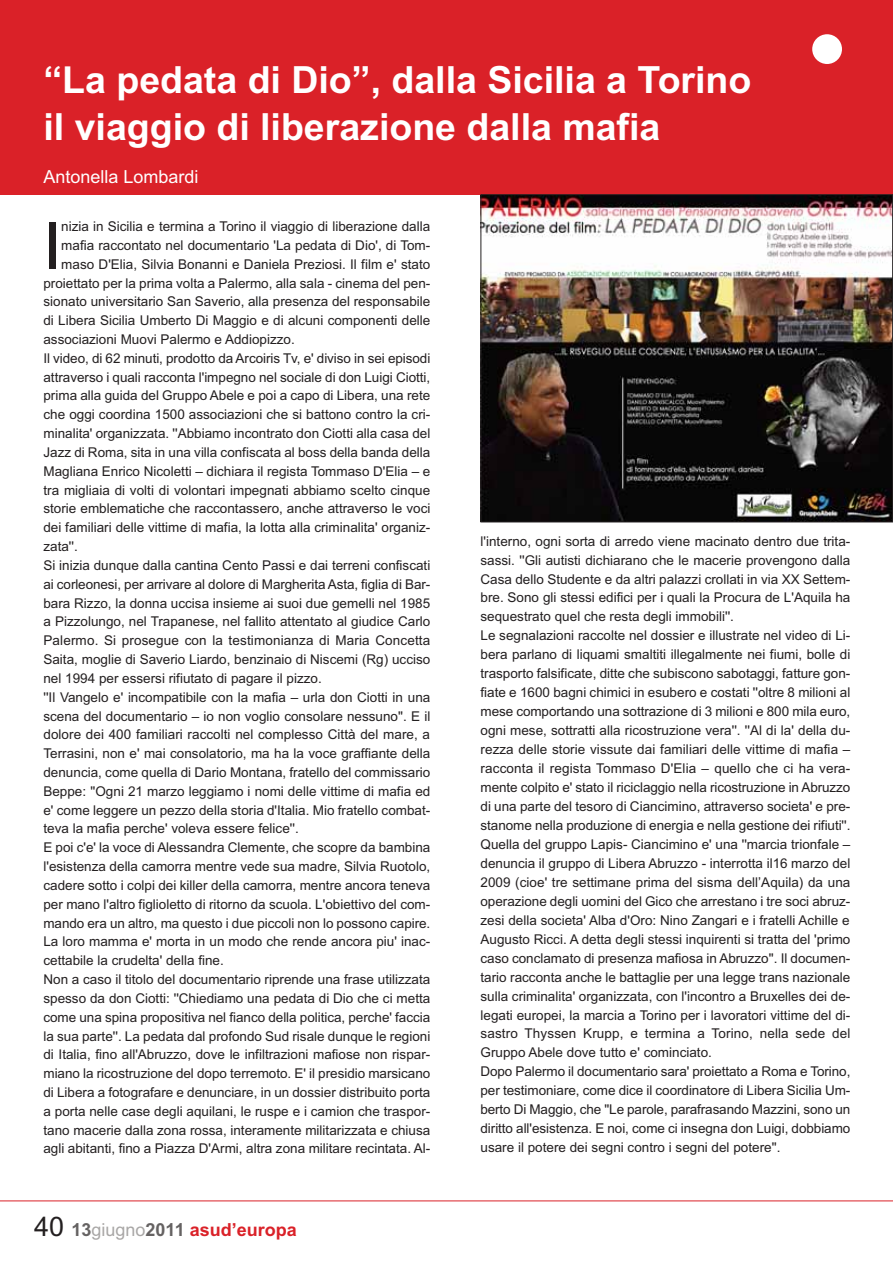
<style>
.page{position:relative;width:893px;height:1263px;background:#fff}
.page>*{position:absolute;margin:0;border:0;box-sizing:border-box;transform-origin:0 0}
.t1{font:64.5px "Arial";color:#231f20}
.t2{font:700 37.5px/47.1px "Arial";color:#fff}
.t3{font:700 18px "Arial";color:#da2128}
.t4{font:18px "Arial";color:#fff}
.t5{font:13.5px/18.9px "Arial";color:#231f20}
.s1{font-weight:400;font-size:27px;color:#231f20}
.s2{color:#656262}
.s3{font-weight:400;color:#a9a7a6}
</style>
<div class="page">
<div style="left:0;top:0;width:892px;height:194px;background:#da2128"></div>
<div style="left:812px;top:34px;width:30px;height:30px;background:#fff;border-radius:50%"></div>
<hr style="left:0;top:1201px;width:892px;height:1px;background:#da2128">
<img style="left:482px;top:196px;width:408px;height:324px">
<div style="left:480px;top:194px;width:412px;height:328px;border:1px solid #231f20"></div>
<h2 class="t2" style="left:43px;top:60px;width:709px">“La pedata di Dio”, dalla Sicilia a Torino il viaggio di liberazione dalla mafia</h2>
<h3 class="t4" style="left:43px;top:171px;width:156px">Antonella Lombardi</h3>
<h1 class="t1" style="left:43px;top:222px;width:19px">I</h1>
<p class="t5" style="left:61px;top:218px;width:370px">nizia in Sicilia e termina a Torino il viaggio di liberazione dalla</p>
<p class="t5" style="left:61px;top:237px;width:370px">mafia raccontato nel documentario 'La pedata di Dio', di Tom-</p>
<p class="t5" style="left:61px;top:256px;width:370px">maso D'Elia, Silvia Bonanni e Daniela Preziosi. Il film e' stato</p>
<p class="t5" style="left:43px;top:275px;width:388px">proiettato per la prima volta a Palermo, alla sala - cinema del pen-</p>
<p class="t5" style="left:43px;top:294px;width:388px">sionato universitario San Saverio, alla presenza del responsabile</p>
<p class="t5" style="left:43px;top:312px;width:388px">di Libera Sicilia Umberto Di Maggio e di alcuni componenti delle</p>
<p class="t5" style="left:43px;top:331px;width:253px">associazioni Muovi Palermo e Addiopizzo.</p>
<p class="t5" style="left:43px;top:350px;width:388px">Il video, di 62 minuti, prodotto da Arcoiris Tv, e' diviso in sei episodi</p>
<p class="t5" style="left:43px;top:369px;width:388px">attraverso i quali racconta l'impegno nel sociale di don Luigi Ciotti,</p>
<p class="t5" style="left:43px;top:388px;width:388px">prima alla guida del Gruppo Abele e poi a capo di Libera, una rete</p>
<p class="t5" style="left:43px;top:406px;width:388px">che oggi coordina 1500 associazioni che si battono contro la cri-</p>
<p class="t5" style="left:43px;top:425px;width:388px">minalita' organizzata. ''Abbiamo incontrato don Ciotti alla casa del</p>
<p class="t5" style="left:43px;top:444px;width:388px">Jazz di Roma, sita in una villa confiscata al boss della banda della</p>
<p class="t5" style="left:43px;top:463px;width:388px">Magliana Enrico Nicoletti – dichiara il regista Tommaso D'Elia – e</p>
<p class="t5" style="left:43px;top:482px;width:388px">tra migliaia di volti di volontari impegnati abbiamo scelto cinque</p>
<p class="t5" style="left:43px;top:501px;width:388px">storie emblematiche che raccontassero, anche attraverso le voci</p>
<p class="t5" style="left:43px;top:519px;width:388px">dei familiari delle vittime di mafia, la lotta alla criminalita' organiz-</p>
<p class="t5" style="left:43px;top:538px;width:36px">zata''.</p>
<p class="t5" style="left:43px;top:557px;width:388px">Si inizia dunque dalla cantina Cento Passi e dai terreni confiscati</p>
<p class="t5" style="left:43px;top:576px;width:388px">ai corleonesi, per arrivare al dolore di Margherita Asta, figlia di Bar-</p>
<p class="t5" style="left:43px;top:595px;width:388px">bara Rizzo, la donna uccisa insieme ai suoi due gemelli nel 1985</p>
<p class="t5" style="left:43px;top:614px;width:388px">a Pizzolungo, nel Trapanese, nel fallito attentato al giudice Carlo</p>
<p class="t5" style="left:43px;top:632px;width:388px">Palermo. Si prosegue con la testimonianza di Maria Concetta</p>
<p class="t5" style="left:43px;top:651px;width:388px">Saita, moglie di Saverio Liardo, benzinaio di Niscemi (Rg) ucciso</p>
<p class="t5" style="left:43px;top:670px;width:280px">nel 1994 per essersi rifiutato di pagare il pizzo.</p>
<p class="t5" style="left:43px;top:689px;width:388px">''Il Vangelo e' incompatibile con la mafia – urla don Ciotti in una</p>
<p class="t5" style="left:43px;top:708px;width:388px">scena del documentario – io non voglio consolare nessuno''. E il</p>
<p class="t5" style="left:43px;top:726px;width:388px">dolore dei 400 familiari raccolti nel complesso Città del mare, a</p>
<p class="t5" style="left:43px;top:745px;width:388px">Terrasini, non e' mai consolatorio, ma ha la voce graffiante della</p>
<p class="t5" style="left:43px;top:764px;width:388px">denuncia, come quella di Dario Montana, fratello del commissario</p>
<p class="t5" style="left:43px;top:783px;width:388px">Beppe: ''Ogni 21 marzo leggiamo i nomi delle vittime di mafia ed</p>
<p class="t5" style="left:43px;top:802px;width:388px">e' come leggere un pezzo della storia d'Italia. Mio fratello combat-</p>
<p class="t5" style="left:43px;top:821px;width:257px">teva la mafia perche' voleva essere felice''.</p>
<p class="t5" style="left:43px;top:839px;width:388px">E poi c'e' la voce di Alessandra Clemente, che scopre da bambina</p>
<p class="t5" style="left:43px;top:858px;width:388px">l'esistenza della camorra mentre vede sua madre, Silvia Ruotolo,</p>
<p class="t5" style="left:43px;top:877px;width:388px">cadere sotto i colpi dei killer della camorra, mentre ancora teneva</p>
<p class="t5" style="left:43px;top:896px;width:388px">per mano l'altro figlioletto di ritorno da scuola. L'obiettivo del com-</p>
<p class="t5" style="left:43px;top:915px;width:388px">mando era un altro, ma questo i due piccoli non lo possono capire.</p>
<p class="t5" style="left:43px;top:934px;width:388px">La loro mamma e' morta in un modo che rende ancora piu' inac-</p>
<p class="t5" style="left:43px;top:952px;width:182px">cettabile la crudelta' della fine.</p>
<p class="t5" style="left:43px;top:971px;width:388px">Non a caso il titolo del documentario riprende una frase utilizzata</p>
<p class="t5" style="left:43px;top:990px;width:388px">spesso da don Ciotti: ''Chiediamo una pedata di Dio che ci metta</p>
<p class="t5" style="left:43px;top:1009px;width:388px">come una spina propositiva nel fianco della politica, perche' faccia</p>
<p class="t5" style="left:43px;top:1028px;width:388px">la sua parte''. La pedata dal profondo Sud risale dunque le regioni</p>
<p class="t5" style="left:43px;top:1046px;width:388px">di Italia, fino all'Abruzzo, dove le infiltrazioni mafiose non rispar-</p>
<p class="t5" style="left:43px;top:1065px;width:388px">miano la ricostruzione del dopo terremoto. E' il presidio marsicano</p>
<p class="t5" style="left:43px;top:1084px;width:388px">di Libera a fotografare e denunciare, in un dossier distribuito porta</p>
<p class="t5" style="left:43px;top:1103px;width:388px">a porta nelle case degli aquilani, le ruspe e i camion che traspor-</p>
<p class="t5" style="left:43px;top:1122px;width:388px">tano macerie dalla zona rossa, interamente militarizzata e chiusa</p>
<p class="t5" style="left:43px;top:1141px;width:388px">agli abitanti, fino a Piazza D'Armi, altra zona militare recintata. Al-</p>
<h3 class="t3" style="left:34px;top:1223px;width:264px"><span class="s1">40</span> <span class="s2">13</span><span class="s3">giugno</span><span class="s2">2011</span> asud’europa</h3>
<p class="t5" style="left:480px;top:533px;width:371px">l'interno, ogni sorta di arredo viene macinato dentro due trita&shy;sassi. ''Gli autisti dichiarano che le macerie provengono dalla Casa dello Studente e da altri palazzi crollati in via XX Settem&shy;bre. Sono gli stessi edifici per i quali la Procura de L'Aquila ha sequestrato quel che resta degli immobili''.<br>Le segnalazioni raccolte nel dossier e illustrate nel video di Li&shy;bera parlano di liquami smaltiti illegalmente nei fiumi, bolle di trasporto falsificate, ditte che subiscono sabotaggi, fatture gon&shy;fiate e 1600 bagni chimici in esubero e costati ''oltre 8 milioni al mese comportando una sottrazione di 3 milioni e 800 mila euro, ogni mese, sottratti alla ricostruzione vera''. ''Al di la' della du&shy;rezza delle storie vissute dai familiari delle vittime di mafia – racconta il regista Tommaso D'Elia – quello che ci ha vera&shy;mente colpito e' stato il riciclaggio nella ricostruzione in Abruzzo di una parte del tesoro di Ciancimino, attraverso societa' e pre&shy;stanome nella produzione di energia e nella gestione dei rifiuti''.<br>Quella del gruppo Lapis- Ciancimino e' una ''marcia trionfale – denuncia il gruppo di Libera Abruzzo - interrotta il16 marzo del 2009 (cioe' tre settimane prima del sisma dell’Aquila) da una operazione degli uomini del Gico che arrestano i tre soci abruz&shy;zesi della societa' Alba d'Oro: Nino Zangari e i fratelli Achille e Augusto Ricci. A detta degli stessi inquirenti si tratta del 'primo caso conclamato di presenza mafiosa in Abruzzo''. Il documen&shy;tario racconta anche le battaglie per una legge trans nazionale sulla criminalita' organizzata, con l'incontro a Bruxelles dei de&shy;legati europei, la marcia a Torino per i lavoratori vittime del di&shy;sastro Thyssen Krupp, e termina a Torino, nella sede del Gruppo Abele dove tutto e' cominciato.<br>Dopo Palermo il documentario sara' proiettato a Roma e Torino, per testimoniare, come dice il coordinatore di Libera Sicilia Um&shy;berto Di Maggio, che ''Le parole, parafrasando Mazzini, sono un diritto all'esistenza. E noi, come ci insegna don Luigi, dobbiamo usare il potere dei segni contro i segni del potere''.</p>
</div>
